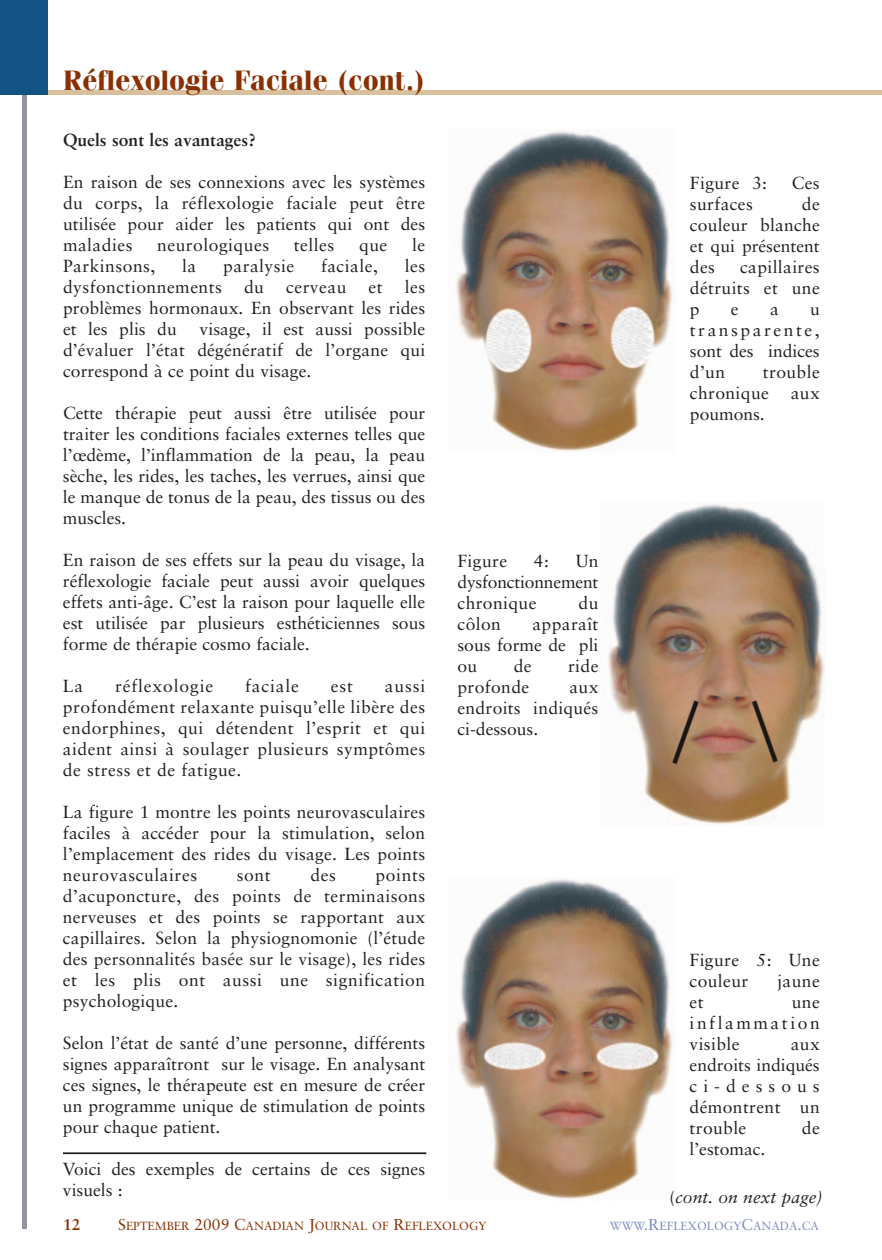
<style>
.page{position:relative;width:882px;height:1260px;background:#fff}
.page>*{position:absolute;margin:0;border:0;box-sizing:border-box;transform-origin:0 0}
.t1{font:700 28px "Fenice";color:#8c2f01}
.t2{font:17.5px/21px "Sabon";letter-spacing:.015em;color:#231f20;text-align:justify}
.t3{font:700 17.5px "Sabon";color:#231f20}
.t4{font:17.5px "Sabon";letter-spacing:.05em;color:#231f20}
.t5{font:italic 17.5px "Sabon";color:#231f20}
.t6{font:700 15.75px "Sabon";color:#8c2f01}
.t7{font:11.9px "Sabon";color:#8c2f01}
.t8{font:11.9px "Sabon";color:#7d8dc1}
.s1{font-style:normal}
.s2{font-size:15.75px}
</style>
<div class="page">
<div style="left:0;top:90px;width:882px;height:5px;background:#d7c09b"></div>
<hr style="left:22px;top:0;width:4px;height:1228px;background:#9494a1">
<div style="left:0;top:0;width:47px;height:95px;background:#135384"></div>
<img style="left:456px;top:131px;width:220px;height:320px">
<img style="left:456px;top:877px;width:217px;height:322px">
<img style="left:608px;top:504px;width:216px;height:320px">
<hr style="left:63px;top:1152px;width:363px;height:2px;background:#231f20">
<h1 class="t1" style="left:63px;top:70px;width:363px">Réflexologie Faciale (cont.)</h1>
<p class="t3" style="left:63px;top:133px;width:194px">Quels sont les avantages?</p>
<p class="t2" style="left:63px;top:173px;width:364px">En raison de ses connexions avec les systèmes du corps, la réflexologie faciale peut être utilisée pour aider les patients qui ont des maladies</p>
<p class="t2" style="left:157px;top:236px;width:113px">neurologiques</p>
<p class="t2" style="left:294px;top:236px;width:42px">telles</p>
<p class="t2" style="left:359px;top:236px;width:30px">que</p>
<p class="t2" style="left:412px;top:236px;width:15px">le</p>
<p class="t2" style="left:63px;top:257px;width:94px">Parkinsons,</p>
<p class="t2" style="left:182px;top:257px;width:16px">la</p>
<p class="t2" style="left:223px;top:257px;width:72px">paralysie</p>
<p class="t2" style="left:321px;top:257px;width:58px">faciale,</p>
<p class="t2" style="left:405px;top:257px;width:22px">les</p>
<p class="t2" style="left:63px;top:278px;width:160px">dysfonctionnements</p>
<p class="t2" style="left:244px;top:278px;width:21px">du</p>
<p class="t2" style="left:286px;top:278px;width:62px">cerveau</p>
<p class="t2" style="left:369px;top:278px;width:16px">et</p>
<p class="t2" style="left:63px;top:278px;width:364px;text-indent:342px">les problèmes hormonaux. En observant les rides et les plis du</p>
<p class="t2" style="left:63px;top:320px;width:364px;text-indent:137px">visage, il est aussi possible d’évaluer l’état dégénératif de l’organe qui correspond à ce point du visage.</p>
<p class="t2" style="left:63px;top:404px;width:364px">Cette thérapie peut aussi être utilisée pour traiter les conditions faciales externes telles que l’œdème, l’inflammation de la peau, la peau sèche, les rides, les taches, les verrues, ainsi que le manque de tonus de la peau, des tissus ou des muscles.</p>
<p class="t2" style="left:63px;top:551px;width:364px">En raison de ses effets sur la peau du visage, la réflexologie faciale peut aussi avoir quelques effets anti-âge. C’est la raison pour laquelle elle est utilisée par plusieurs esthéticiennes sous forme de thérapie cosmo faciale.</p>
<p class="t2" style="left:63px;top:677px;width:22px">La</p>
<p class="t4" style="left:115px;top:679px;width:100px">réflexologie</p>
<p class="t4" style="left:245px;top:679px;width:55px">faciale</p>
<p class="t2" style="left:331px;top:677px;width:24px">est</p>
<p class="t2" style="left:63px;top:677px;width:364px;text-indent:322px">aussi profondément relaxante puisqu’elle libère des endorphines, qui détendent l’esprit et qui aident ainsi à soulager plusieurs symptômes de stress et de fatigue.</p>
<p class="t2" style="left:63px;top:803px;width:364px">La figure 1 montre les points neurovasculaires faciles à accéder pour la stimulation, selon l’emplacement des rides du visage. Les points neurovasculaires</p>
<p class="t2" style="left:237px;top:866px;width:35px">sont</p>
<p class="t2" style="left:310px;top:866px;width:27px">des</p>
<p class="t2" style="left:63px;top:866px;width:364px;text-indent:313px">points d’acuponcture, des points de terminaisons nerveuses et des points se rapportant aux capillaires. Selon la physiognomonie (l’étude des personnalités basée sur le visage), les rides et les plis ont aussi une signification psychologique.</p>
<p class="t2" style="left:63px;top:1034px;width:364px">Selon l’état de santé d’une personne, différents signes apparaîtront sur le visage. En analysant ces signes, le thérapeute est en mesure de créer un programme unique de stimulation de points pour chaque patient.</p>
<p class="t2" style="left:63px;top:1160px;width:364px">Voici des exemples de certains de ces signes visuels :</p>
<p class="t2" style="left:458px;top:552px;width:51px">Figure</p>
<p class="t2" style="left:534px;top:552px;width:16px">4:</p>
<p class="t2" style="left:458px;top:552px;width:142px;text-indent:118px">Un dysfonctionnement chronique</p>
<p class="t2" style="left:579px;top:594px;width:21px">du</p>
<p class="t2" style="left:458px;top:615px;width:45px">côlon</p>
<p class="t2" style="left:458px;top:615px;width:142px;text-indent:75px">apparaît sous forme de pli ou</p>
<p class="t2" style="left:514px;top:657px;width:19px">de</p>
<p class="t2" style="left:568px;top:657px;width:32px">ride</p>
<p class="t2" style="left:458px;top:678px;width:73px">profonde</p>
<p class="t2" style="left:458px;top:678px;width:142px;text-indent:112px">aux endroits indiqués ci-dessous.</p>
<p class="t2" style="left:690px;top:174px;width:79px">Figure 3:</p>
<p class="t2" style="left:792px;top:174px;width:29px">Ces</p>
<p class="t2" style="left:690px;top:195px;width:64px">surfaces</p>
<p class="t2" style="left:690px;top:195px;width:131px;text-indent:112px">de couleur blanche et qui présentent des</p>
<p class="t2" style="left:690px;top:258px;width:131px;text-indent:50px">capillaires détruits et une p</p>
<p class="t2" style="left:731px;top:300px;width:9px">e</p>
<p class="t2" style="left:770px;top:300px;width:10px">a</p>
<p class="t2" style="left:690px;top:300px;width:131px;text-indent:120px">u transparente, sont des indices d’un</p>
<p class="t2" style="left:690px;top:363px;width:131px;text-indent:73px">trouble chronique</p>
<p class="t2" style="left:791px;top:384px;width:30px">aux</p>
<p class="t2" style="left:690px;top:405px;width:76px">poumons.</p>
<p class="t2" style="left:690px;top:951px;width:132px">Figure 5: Une couleur</p>
<p class="t2" style="left:777px;top:972px;width:44px">jaune</p>
<p class="t2" style="left:690px;top:993px;width:15px">et</p>
<p class="t2" style="left:690px;top:993px;width:132px;text-indent:102px">une inflammation visible</p>
<p class="t2" style="left:690px;top:1035px;width:132px;text-indent:101px">aux endroits indiqués ci-dessous démontrent un trouble</p>
<p class="t2" style="left:802px;top:1119px;width:19px">de</p>
<p class="t2" style="left:690px;top:1140px;width:77px">l’estomac.</p>
<p class="t5" style="left:669px;top:1189px;width:155px"><span class="s1">(</span>cont. on next page)</p>
<p class="t6" style="left:63px;top:1218px;width:19px">12</p>
<p class="t7" style="left:118px;top:1221px;width:370px"><span class="s2">S</span>EPTEMBER <span class="s2">2009 C</span>ANADIAN <span class="s2">J</span>OURNAL OF <span class="s2">R</span>EFLEXOLOGY</p>
<p class="t8" style="left:610px;top:1221px;width:211px">WWW<span class="s2">.R</span>EFLEXOLOGY<span class="s2">C</span>ANADA<span class="s2">.</span>CA</p>
</div>
